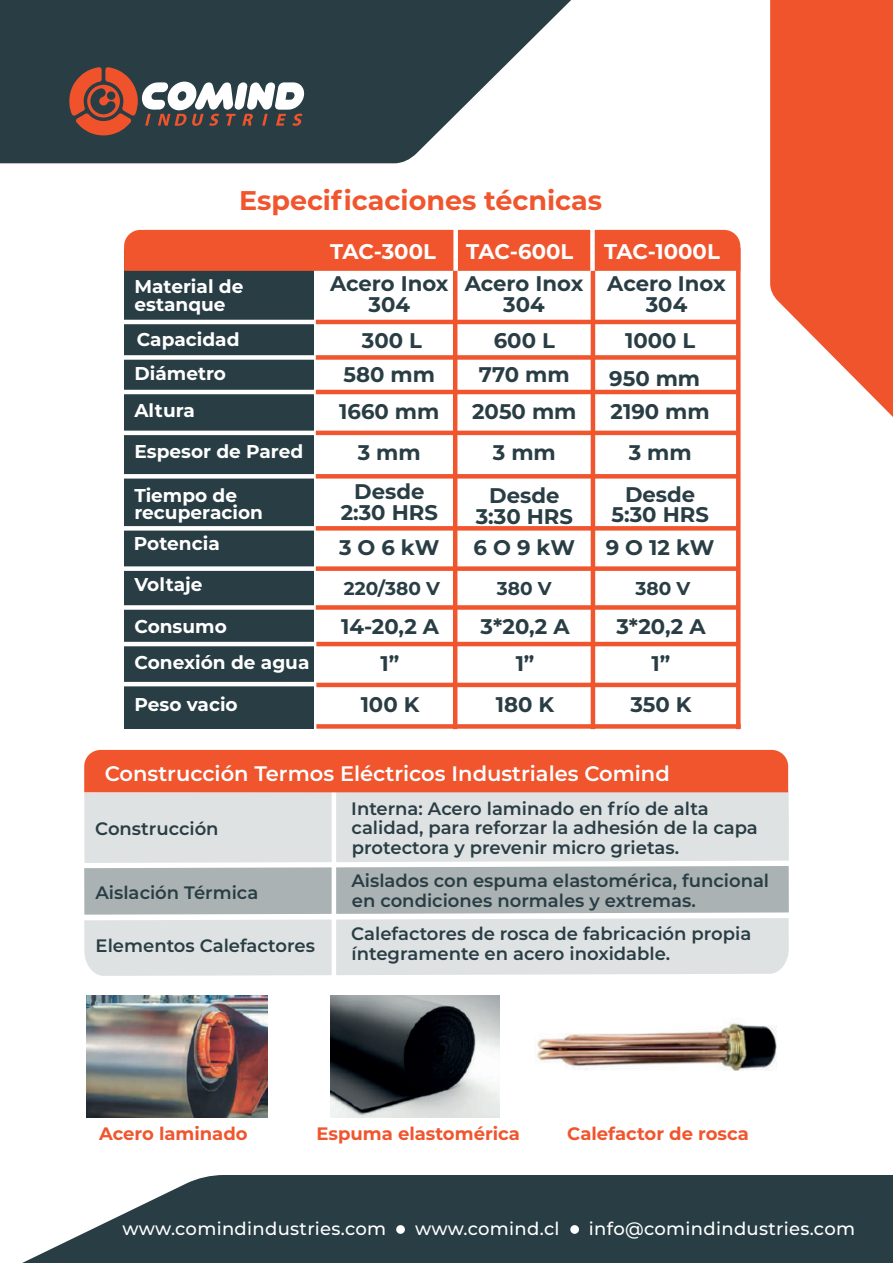
<style>
.page{position:relative;width:893px;height:1263px;background:#fff}
.page>*{position:absolute;margin:0;border:0;box-sizing:border-box;transform-origin:0 0}
.t1{font:700 27px "Montserrat";color:#f0552e}
.t2{font:700 21.15px/21px "Montserrat";color:#293d44;text-align:center}
.t3{font:700 21.15px "Montserrat";color:#fff}
.t4{font:600 21px "Montserrat";color:#fff}
.t5{font:700 18.6px/17.2px "Montserrat";color:#fff}
.t6{font:700 18.6px "Montserrat";color:#293d44}
.t7{font:600 18px/19.5px "Montserrat";color:#293d44}
.t8{font:500 18px "Montserrat";letter-spacing:.015em;color:#fff}
.t9{font:700 18px "Montserrat";color:#f0552e}
</style>
<div class="page">
<svg style="left:0;top:0;width:571px;height:164px"></svg>
<svg style="left:770px;top:0;width:123px;height:417px"></svg>
<svg style="left:22px;top:1175px;width:871px;height:88px;background:#3e5157"></svg>
<div style="left:396px;top:1225px;width:9px;height:9px;background:#fff;border-radius:50%"></div>
<div style="left:570px;top:1225px;width:9px;height:9px;background:#fff;border-radius:50%"></div>
<svg style="left:68px;top:67px;width:237px;height:68px"></svg>
<div style="left:84px;top:791px;width:705px;height:72px;background:#dfe2e3"></div>
<hr style="left:591px;top:247px;width:4px;height:482px;background:#f0552e">
<hr style="left:453px;top:247px;width:4px;height:482px;background:#f0552e">
<div style="left:316px;top:724px;width:425px;height:5px;background:#f0552e"></div>
<svg style="left:736px;top:271px;width:4px;height:453px;background:#f05731"></svg>
<div style="left:124px;top:249px;width:190px;height:480px;background:#293d44"></div>
<div style="left:124px;top:230px;width:616px;height:41px;background:#f0552e"></div>
<div style="left:453px;top:219px;width:5px;height:52px;background:#fff"></div>
<div style="left:590px;top:217px;width:5px;height:54px;background:#fff"></div>
<hr style="left:316px;top:320px;width:422px;height:4px;background:#f0552e">
<hr style="left:104px;top:320px;width:211px;height:4px;background:#fff">
<div style="left:316px;top:355px;width:422px;height:5px;background:#f0552e"></div>
<hr style="left:316px;top:390px;width:422px;height:4px;background:#f0552e">
<hr style="left:115px;top:390px;width:199px;height:4px;background:#fff">
<hr style="left:316px;top:431px;width:422px;height:4px;background:#f0552e">
<hr style="left:115px;top:431px;width:199px;height:4px;background:#fff">
<div style="left:316px;top:474px;width:422px;height:5px;background:#f0552e"></div>
<div style="left:115px;top:474px;width:199px;height:5px;background:#fff"></div>
<div style="left:316px;top:526px;width:422px;height:5px;background:#f0552e"></div>
<div style="left:115px;top:526px;width:199px;height:5px;background:#fff"></div>
<div style="left:316px;top:566px;width:422px;height:5px;background:#f0552e"></div>
<div style="left:115px;top:566px;width:199px;height:5px;background:#fff"></div>
<div style="left:316px;top:605px;width:422px;height:5px;background:#f0552e"></div>
<hr style="left:316px;top:642px;width:422px;height:4px;background:#f0552e">
<hr style="left:116px;top:642px;width:200px;height:4px;background:#fff">
<hr style="left:316px;top:683px;width:422px;height:4px;background:#f0552e">
<hr style="left:116px;top:682px;width:200px;height:4px;background:#fff">
<div style="left:114px;top:355px;width:201px;height:5px;background:#fff"></div>
<div style="left:114px;top:605px;width:201px;height:5px;background:#fff"></div>
<svg style="left:84px;top:866px;width:705px;height:110px;background:#cbcfd1"></svg>
<hr style="left:332px;top:765px;width:4px;height:220px;background:#fff">
<div style="left:84px;top:750px;width:704px;height:42px;background:#f0552e"></div>
<img style="left:87px;top:995px;width:181px;height:123px">
<img style="left:331px;top:995px;width:168px;height:123px">
<img style="left:537px;top:1022px;width:240px;height:49px">
<h1 class="t1" style="left:239px;top:181px;width:365px">Especificaciones técnicas</h1>
<p class="t3" style="left:330px;top:237px;width:107px">TAC-300L</p>
<p class="t3" style="left:466px;top:237px;width:109px">TAC-600L</p>
<p class="t3" style="left:604px;top:237px;width:117px">TAC-1000L</p>
<p class="t5" style="left:134px;top:277px;width:110px">Material de estanque</p>
<p class="t2" style="left:330px;top:272px;width:120px">Acero Inox<br>304</p>
<p class="t5" style="left:137px;top:330px;width:104px">Capacidad</p>
<p class="t2" style="left:362px;top:329px;width:62px">300 L</p>
<p class="t2" style="left:494px;top:329px;width:63px">600 L</p>
<p class="t2" style="left:625px;top:329px;width:72px">1000 L</p>
<p class="t5" style="left:134px;top:364px;width:93px">Diámetro</p>
<p class="t2" style="left:344px;top:363px;width:93px">580 mm</p>
<p class="t2" style="left:479px;top:363px;width:92px">770 mm</p>
<p class="t2" style="left:609px;top:366px;width:92px">950 mm</p>
<p class="t5" style="left:134px;top:401px;width:62px">Altura</p>
<p class="t2" style="left:339px;top:400px;width:102px">1660 mm</p>
<p class="t2" style="left:472px;top:400px;width:106px">2050 mm</p>
<p class="t2" style="left:611px;top:400px;width:101px">2190 mm</p>
<p class="t5" style="left:134px;top:442px;width:170px">Espesor de Pared</p>
<p class="t2" style="left:358px;top:441px;width:65px">3 mm</p>
<p class="t2" style="left:493px;top:441px;width:65px">3 mm</p>
<p class="t2" style="left:629px;top:441px;width:65px">3 mm</p>
<p class="t5" style="left:134px;top:486px;width:130px">Tiempo de recuperacion</p>
<p class="t2" style="left:341px;top:479px;width:99px">Desde<br>2:30 HRS</p>
<p class="t2" style="left:476px;top:484px;width:99px">Desde<br>3:30 HRS</p>
<p class="t2" style="left:612px;top:483px;width:99px;line-height:20px">Desde<br>5:30 HRS</p>
<p class="t5" style="left:134px;top:534px;width:87px">Potencia</p>
<p class="t2" style="left:339px;top:536px;width:102px">3 O 6 kW</p>
<p class="t2" style="left:474px;top:536px;width:103px">6 O 9 kW</p>
<p class="t2" style="left:606px;top:536px;width:110px">9 O 12 kW</p>
<p class="t5" style="left:134px;top:575px;width:70px">Voltaje</p>
<p class="t6" style="left:344px;top:575px;width:98px">220/380 V</p>
<p class="t6" style="left:497px;top:575px;width:56px">380 V</p>
<p class="t6" style="left:635px;top:575px;width:56px">380 V</p>
<p class="t5" style="left:134px;top:617px;width:94px">Consumo</p>
<p class="t2" style="left:341px;top:615px;width:100px">14-20,2 A</p>
<p class="t2" style="left:480px;top:615px;width:91px">3*20,2 A</p>
<p class="t2" style="left:616px;top:615px;width:91px">3*20,2 A</p>
<p class="t5" style="left:134px;top:653px;width:177px">Conexión de agua</p>
<p class="t2" style="left:381px;top:652px;width:20px">1”</p>
<p class="t2" style="left:516px;top:652px;width:20px">1”</p>
<p class="t2" style="left:651px;top:652px;width:20px">1”</p>
<p class="t5" style="left:134px;top:694px;width:105px">Peso vacio</p>
<p class="t2" style="left:361px;top:693px;width:60px">100 K</p>
<p class="t2" style="left:496px;top:693px;width:60px">180 K</p>
<p class="t2" style="left:630px;top:693px;width:63px">350 K</p>
<p class="t2" style="left:465px;top:272px;width:120px">Acero Inox<br>304</p>
<p class="t2" style="left:607px;top:272px;width:120px">Acero Inox<br>304</p>
<p class="t4" style="left:105px;top:759px;width:567px">Construcción Termos Eléctricos Industriales Comind</p>
<p class="t7" style="left:351px;top:798px;width:408px">Interna: Acero laminado en frío de alta calidad, para reforzar la adhesión de la capa protectora y prevenir micro grietas.</p>
<p class="t7" style="left:351px;top:870px;width:419px">Aislados con espuma elastomérica, funcional en condiciones normales y extremas.</p>
<p class="t7" style="left:351px;top:923px;width:402px">Calefactores de rosca de fabricación propia íntegramente en acero inoxidable.</p>
<p class="t7" style="left:95px;top:818px;width:125px">Construcción</p>
<p class="t7" style="left:95px;top:882px;width:164px">Aislación Térmica</p>
<p class="t7" style="left:96px;top:935px;width:221px">Elementos Calefactores</p>
<p class="t9" style="left:99px;top:1120px;width:150px">Acero laminado</p>
<p class="t9" style="left:317px;top:1120px;width:205px">Espuma elastomérica</p>
<p class="t9" style="left:567px;top:1120px;width:183px">Calefactor de rosca</p>
<p class="t8" style="left:122px;top:1216px;width:265px">www.comindindustries.com</p>
<p class="t8" style="left:415px;top:1215px;width:146px">www.comind.cl</p>
<p class="t8" style="left:589px;top:1216px;width:268px">info@comindindustries.com</p>
</div>
